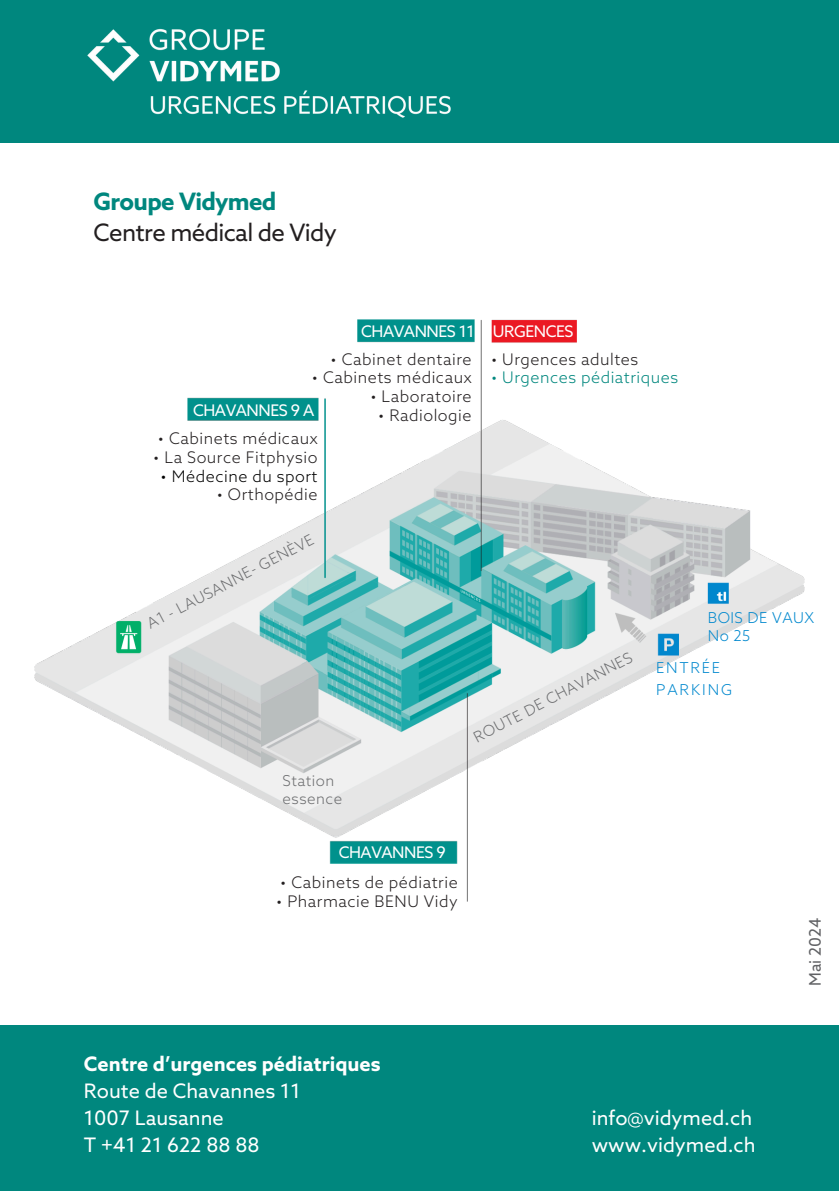
<style>
.page{position:relative;width:839px;height:1191px;background:#fff}
.page>*{position:absolute;margin:0;border:0;box-sizing:border-box;transform-origin:0 0}
.t1{font:24px/31.6px "Azo Sans";letter-spacing:-.03em;color:#231f20}
.t2{font:20px/27px "Azo Sans";color:#fff}
.t3{font:300 16px "Azo Sans";letter-spacing:.035em;color:#231f20}
.t4{font:16px "Azo Sans";letter-spacing:-.03em;color:#fff}
.t5{font:300 16px "Azo Sans";letter-spacing:.035em;color:#00877e}
.t6{font:300 16px "Azo Sans";letter-spacing:.035em;color:#000}
.t7{font:16px "Azo Sans";color:#616265}
.t8{font:300 15px "Azo Sans";letter-spacing:.035em;color:#6d6e70}
.t9{font:300 15px/17.6px "Azo Sans";letter-spacing:.035em;color:#0088ce}
.t10{font:300 15px/21.2px "Azo Sans";letter-spacing:.115em;color:#0088ce}
.s1{font-weight:700;color:#00877e}
.s2{font-weight:700}
</style>
<div class="page">
<div style="left:0;top:1026px;width:838px;height:165px;background:#00877e"></div>
<div style="left:0;top:0;width:838px;height:143px;background:#00877e"></div>
<img style="left:87px;top:28px;width:364px;height:90px">
<img style="left:34px;top:319px;width:771px;height:583px">
<p class="t1" style="left:93px;top:187px;width:245px"><span class="s1">Groupe Vidymed<br></span>Centre médical de Vidy</p>
<h3 class="t4" style="left:361px;top:323px;width:115px">CHAVANNES 11</h3>
<p class="t4" style="left:493px;top:323px;width:82px">URGENCES</p>
<h3 class="t3" style="left:330px;top:351px;width:142px">• Cabinet dentaire</h3>
<p class="t3" style="left:312px;top:369px;width:161px">• Cabinets médicaux</p>
<h3 class="t3" style="left:370px;top:388px;width:103px">• Laboratoire</h3>
<p class="t3" style="left:378px;top:407px;width:95px">• Radiologie</p>
<p class="t4" style="left:193px;top:402px;width:123px">CHAVANNES 9 A</p>
<h3 class="t3" style="left:158px;top:431px;width:161px">• Cabinets médicaux</h3>
<h3 class="t3" style="left:153px;top:449px;width:166px">• La Source Fitphysio</h3>
<h3 class="t6" style="left:161px;top:468px;width:158px">• Médecine du sport</h3>
<h3 class="t3" style="left:217px;top:487px;width:102px">• Orthopédie</h3>
<p class="t3" style="left:491px;top:351px;width:149px">• Urgences adultes</p>
<h3 class="t5" style="left:491px;top:369px;width:189px">• Urgences pédiatriques</h3>
<h2 class="t8" style="left:145px;top:618px;width:187px;rotate:-28deg">A1 - LAUSANNE- GENÈVE</h2>
<p class="t8" style="left:282px;top:773px;width:53px">Station</p>
<p class="t8" style="left:282px;top:791px;width:61px">essence</p>
<h2 class="t8" style="left:471px;top:732px;width:178px;rotate:-28deg">ROUTE DE CHAVANNES</h2>
<p class="t4" style="left:338px;top:844px;width:109px">CHAVANNES 9</p>
<h3 class="t3" style="left:280px;top:874px;width:179px">• Cabinets de pédiatrie</h3>
<h3 class="t3" style="left:276px;top:893px;width:183px">• Pharmacie BENU Vidy</h3>
<p class="t9" style="left:707px;top:610px;width:108px">BOIS DE VAUX<br>No 25</p>
<p class="t10" style="left:656px;top:659px;width:77px">ENTRÉE<br>PARKING</p>
<p class="t7" style="left:806px;top:986px;width:70px;rotate:-90deg">Mai 2024</p>
<p class="t2" style="left:84px;top:1052px;width:298px"><span class="s2">Centre d’urgences pédiatriques<br></span>Route de Chavannes 11<br>1007 Lausanne<br>T +41 21 622 88 88</p>
<h1 class="t2" style="left:591px;top:1106px;width:165px">info@vidymed.ch www.vidymed.ch</h1>
</div>
